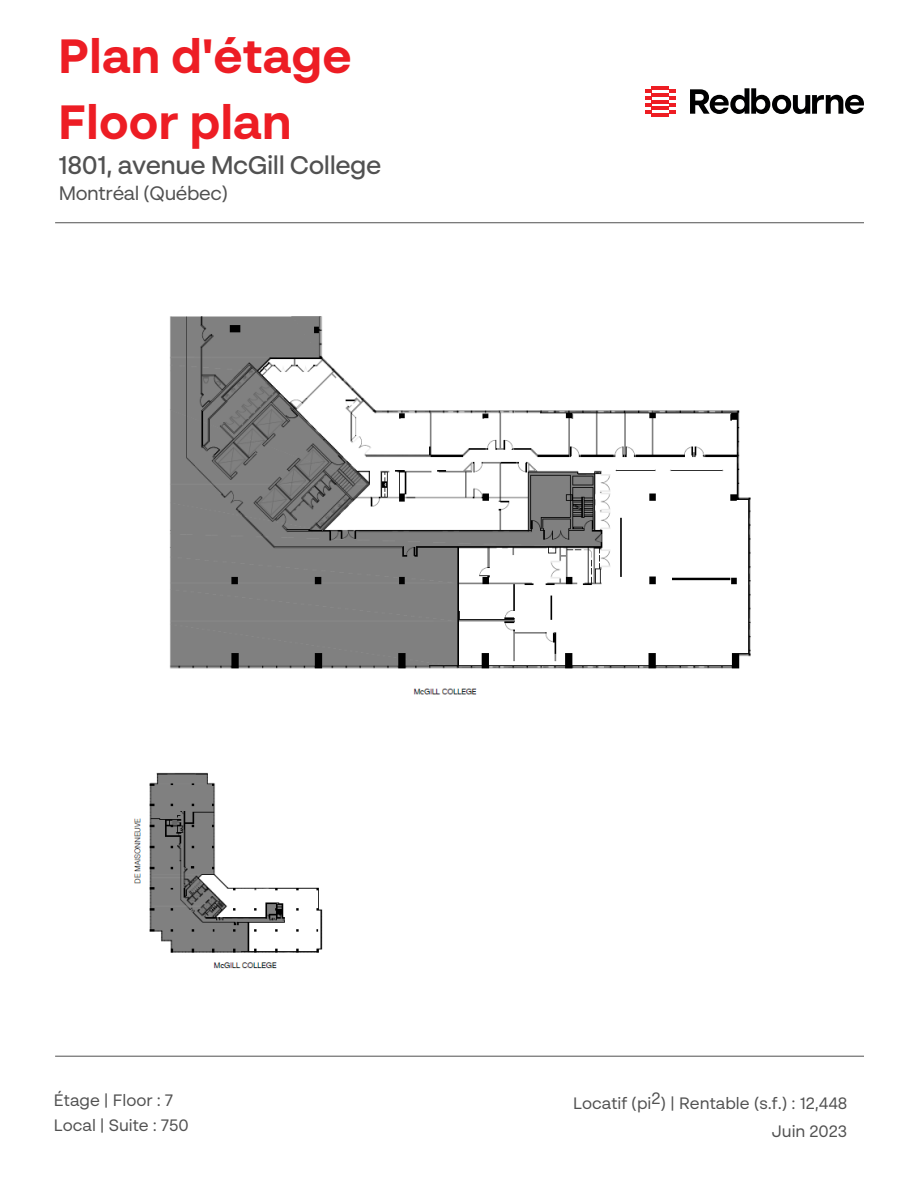
<style>
.page{position:relative;width:918px;height:1188px;background:#fff}
.page>*{position:absolute;margin:0;border:0;box-sizing:border-box;transform-origin:0 0}
.t1{font:700 48px/65.8px "BR Sonoma";color:#ed1d24}
.t2{font:500 25.5px "BR Sonoma";letter-spacing:-.02em;color:#515151}
.t3{font:19.5px "BR Sonoma";letter-spacing:-.02em;color:#515151}
.t4{font:16.5px/25px "BR Sonoma";color:#515151}
</style>
<div class="page">
<hr style="left:55px;top:1056px;width:809px;height:1px;background:#515151">
<hr style="left:55px;top:222px;width:809px;height:1px;background:#515151">
<svg style="left:690px;top:88px;width:174px;height:26px"></svg>
<hr style="left:652px;top:86px;width:17px;height:3px;background:#ee1d23">
<hr style="left:652px;top:93px;width:17px;height:3px;background:#ee1d23">
<hr style="left:652px;top:100px;width:17px;height:3px;background:#ee1d23">
<hr style="left:652px;top:107px;width:17px;height:3px;background:#ee1d23">
<hr style="left:652px;top:114px;width:17px;height:3px;background:#ee1d23">
<svg style="left:645px;top:89px;width:7px;height:25px"></svg>
<svg style="left:669px;top:89px;width:7px;height:25px"></svg>
<img style="left:133px;top:316px;width:618px;height:653px">
<h1 class="t1" style="left:58px;top:23px;width:295px">Plan d'étage<br>Floor plan</h1>
<h2 class="t2" style="left:58px;top:151px;width:325px">1801, avenue McGill College</h2>
<p class="t3" style="left:59px;top:181px;width:171px">Montréal (Québec)</p>
<p class="t4" style="left:54px;top:1088px;width:136px">Étage | Floor : 7<br>Local | Suite : 750</p>
<p class="t4" style="left:573px;top:1090px;width:276px;line-height:27.5px;text-align:right">Locatif (pi2) | Rentable (s.f.) : 12,448<br>Juin 2023</p>
</div>
